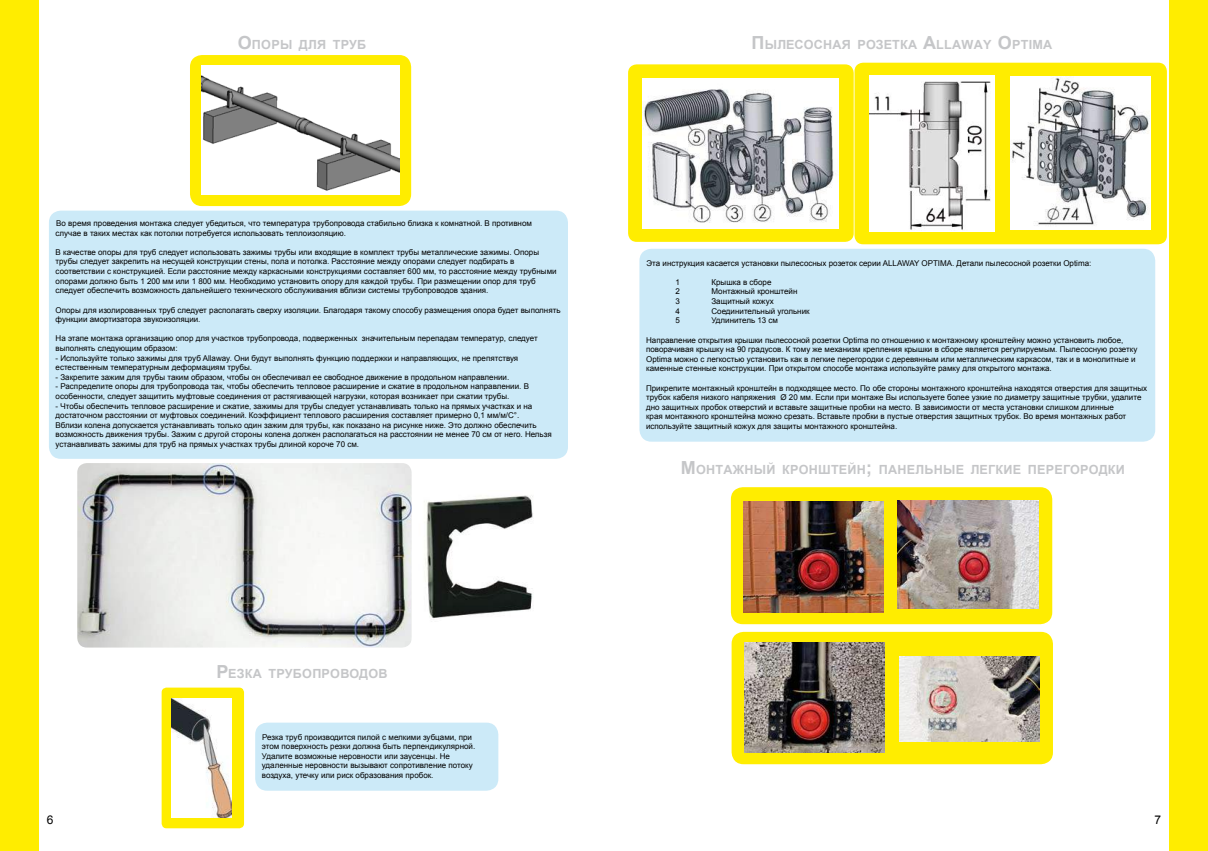
<style>
.page{position:relative;width:1208px;height:851px;background:#fff}
.page>*{position:absolute;margin:0;border:0;box-sizing:border-box;transform-origin:0 0}
.t1{font:700 12.6px "Arial";letter-spacing:.02em;color:#c5c6c8}
.t2{font:12px "Arial";color:#000}
.t3{font:8px/9.6px "Arial";color:#000}
.s1{font-size:18px}
</style>
<div class="page">
<div style="left:0;top:0;width:38px;height:850px;background:#ffed00"></div>
<div style="left:1169px;top:0;width:39px;height:850px;background:#ffed00"></div>
<div style="left:731px;top:487px;width:321px;height:137px;background:#ffed00;border-radius:12px"></div>
<img style="left:743px;top:501px;width:140px;height:111px">
<img style="left:898px;top:500px;width:140px;height:108px">
<div style="left:731px;top:631px;width:322px;height:133px;background:#ffed00;border-radius:12px"></div>
<img style="left:744px;top:642px;width:140px;height:110px">
<img style="left:899px;top:656px;width:140px;height:85px">
<div style="left:190px;top:55px;width:221px;height:151px;background:#ffed00;border-radius:12px"></div>
<img style="left:201px;top:66px;width:199px;height:129px">
<div style="left:49px;top:210px;width:519px;height:249px;background:#cceaf8;border-radius:12px"></div>
<div style="left:162px;top:687px;width:82px;height:141px;background:#ffed00;border-radius:5px"></div>
<img style="left:171px;top:698px;width:61px;height:119px">
<div style="left:255px;top:722px;width:243px;height:68px;background:#cceaf8;border-radius:12px"></div>
<div style="left:639px;top:249px;width:516px;height:192px;background:#cceaf8;border-radius:12px"></div>
<div style="left:628px;top:64px;width:225px;height:178px;background:#ffed00;border-radius:9px"></div>
<img style="left:642px;top:78px;width:196px;height:150px">
<div style="left:854px;top:63px;width:312px;height:181px;background:#ffed00;border-radius:9px"></div>
<img style="left:1010px;top:76px;width:140px;height:153px">
<img style="left:869px;top:75px;width:125px;height:157px">
<img style="left:77px;top:463px;width:335px;height:184px">
<img style="left:424px;top:495px;width:109px;height:124px">
<h1 class="t1" style="left:238px;top:36px;width:128px"><span class="s1">О</span>ПОРЫ ДЛЯ ТРУБ</h1>
<p class="t3" style="left:56px;top:218px;width:478px">Во время проведения монтажа следует убедиться, что температура трубопровода стабильно близка к комнатной. В противном случае в таких местах как потолки потребуется использовать теплоизоляцию.</p>
<p class="t3" style="left:56px;top:247px;width:502px">В качестве опоры для труб следует использовать зажимы трубы или входящие в комплект трубы металлические зажимы. Опоры трубы следует закрепить на несущей конструкции стены, пола и потолка. Расстояние между опорами следует подбирать в соответствии с конструкцией. Если расстояние между каркасными конструкциями составляет 600 мм, то расстояние между трубными опорами должно быть 1 200 мм или 1 800 мм. Необходимо установить опору для каждой трубы. При размещении опор для труб следует обеспечить возможность дальнейшего технического обслуживания вблизи системы трубопроводов здания.</p>
<p class="t3" style="left:56px;top:305px;width:506px">Опоры для изолированных труб следует располагать сверху изоляции. Благодаря такому способу размещения опора будет выполнять функции амортизатора звукоизоляции.</p>
<p class="t3" style="left:56px;top:334px;width:483px">На этапе монтажа организацию опор для участков трубопровода, подверженных значительным перепадам температур, следует выполнять следующим образом:</p>
<p class="t3" style="left:56px;top:353px;width:464px">- Используйте только зажимы для труб Allaway. Они будут выполнять функцию поддержки и направляющих, не препятствуя естественным температурным деформациям трубы.</p>
<p class="t3" style="left:56px;top:372px;width:455px">- Закрепите зажим для трубы таким образом, чтобы он обеспечивал ее свободное движение в продольном направлении.</p>
<p class="t3" style="left:56px;top:382px;width:475px">- Распределите опоры для трубопровода так, чтобы обеспечить тепловое расширение и сжатие в продольном направлении. В особенности, следует защитить муфтовые соединения от растягивающей нагрузки, которая возникает при сжатии трубы.</p>
<p class="t3" style="left:56px;top:401px;width:498px">- Чтобы обеспечить тепловое расширение и сжатие, зажимы для трубы следует устанавливать только на прямых участках и на достаточном расстоянии от муфтовых соединений. Коэффициент теплового расширения составляет примерно 0,1 мм/м/C°.<br>Вблизи колена допускается устанавливать только один зажим для трубы, как показано на рисунке ниже. Это должно обеспечить возможность движения трубы. Зажим с другой стороны колена должен располагаться на расстоянии не менее 70 см от него. Нельзя устанавливать зажимы для труб на прямых участках трубы длиной короче 70 см.</p>
<h1 class="t1" style="left:216px;top:665px;width:173px"><span class="s1">Р</span>ЕЗКА ТРУБОПРОВОДОВ</h1>
<p class="t3" style="left:262px;top:731px;width:215px">Резка труб производится пилой с мелкими зубцами, при этом поверхность резки должна быть перпендикулярной.<br>Удалите возможные неровности или заусенцы. Не удаленные неровности вызывают сопротивление потоку воздуха, утечку или риск образования пробок.</p>
<h1 class="t1" style="left:751px;top:36px;width:302px"><span class="s1">П</span>ЫЛЕСОСНАЯ РОЗЕТКА <span class="s1">A</span>LLAWAY <span class="s1">O</span>PTIMA</h1>
<p class="t3" style="left:646px;top:258px;width:446px">Эта инструкция касается установки пылесосных розеток серии ALLAWAY OPTIMA. Детали пылесосной розетки Optima:</p>
<p class="t3" style="left:675px;top:277px;width:6px">1</p>
<p class="t3" style="left:711px;top:277px;width:62px">Крышка в сборе</p>
<p class="t3" style="left:675px;top:287px;width:6px">2</p>
<p class="t3" style="left:711px;top:287px;width:87px">Монтажный кронштейн</p>
<p class="t3" style="left:675px;top:296px;width:6px">3</p>
<p class="t3" style="left:711px;top:296px;width:64px">Защитный кожух</p>
<p class="t3" style="left:675px;top:306px;width:6px">4</p>
<p class="t3" style="left:711px;top:306px;width:100px">Соединительный угольник</p>
<p class="t3" style="left:675px;top:316px;width:6px">5</p>
<p class="t3" style="left:711px;top:316px;width:68px">Удлинитель 13 см</p>
<p class="t3" style="left:646px;top:335px;width:493px">Направление открытия крышки пылесосной розетки Optima по отношению к монтажному кронштейну можно установить любое, поворачивая крышку на 90 градусов. К тому же механизм крепления крышки в сборе является регулируемым. Пылесосную розетку Optima можно с легкостью установить как в легкие перегородки с деревянным или металлическим каркасом, так и в монолитные и каменные стенные конструкции. При открытом способе монтажа используйте рамку для открытого монтажа.</p>
<p class="t3" style="left:646px;top:383px;width:502px">Прикрепите монтажный кронштейн в подходящее место. По обе стороны монтажного кронштейна находятся отверстия для защитных трубок кабеля низкого напряжения Ø 20 мм. Если при монтаже Вы используете более узкие по диаметру защитные трубки, удалите дно защитных пробок отверстий и вставьте защитные пробки на место. В зависимости от места установки слишком длинные<br>края монтажного кронштейна можно срезать. Вставьте пробки в пустые отверстия защитных трубок. Во время монтажных работ используйте защитный кожух для защиты монтажного кронштейна.</p>
<h1 class="t1" style="left:681px;top:461px;width:445px"><span class="s1">М</span>ОНТАЖНЫЙ КРОНШТЕЙН<span class="s1">;</span> ПАНЕЛЬНЫЕ ЛЕГКИЕ ПЕРЕГОРОДКИ</h1>
<h2 class="t2" style="left:47px;top:811px;width:8px">6</h2>
<h2 class="t2" style="left:1154px;top:811px;width:8px">7</h2>
</div>
